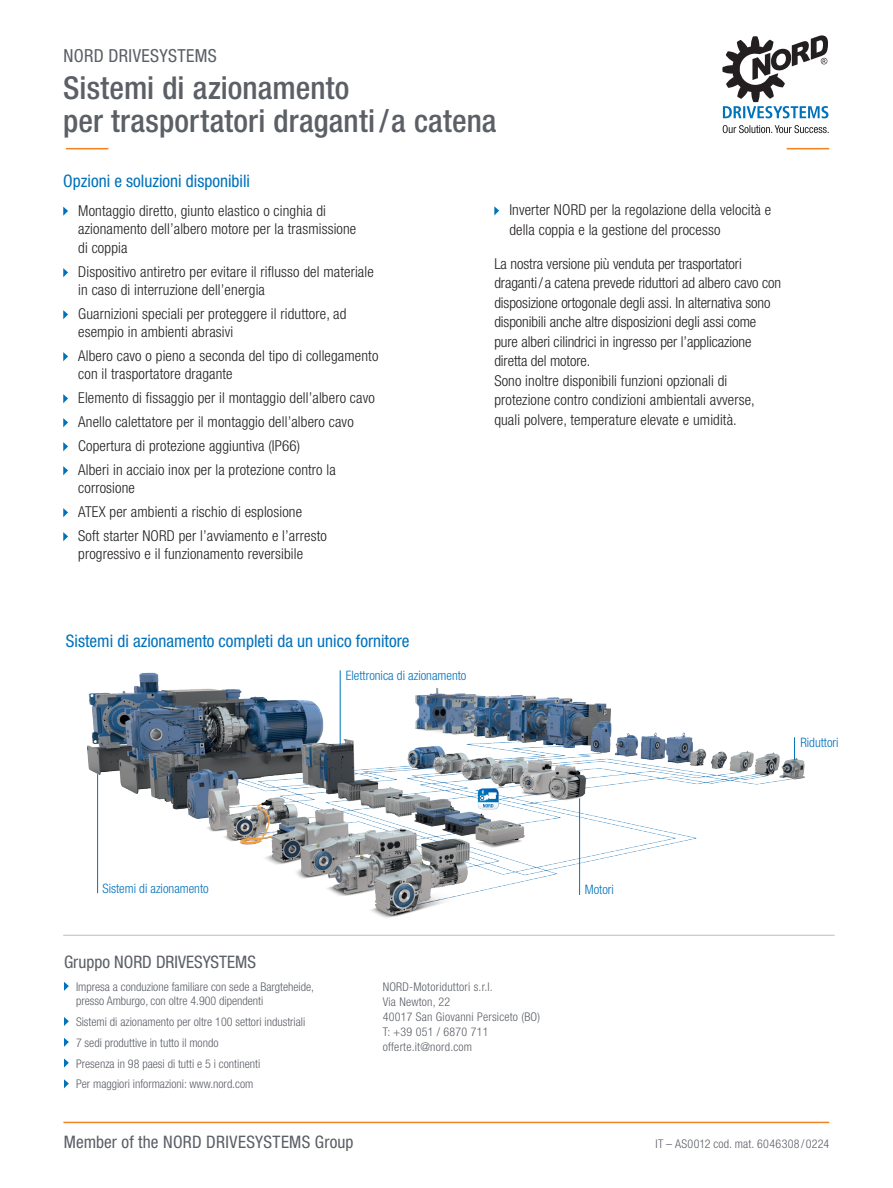
<style>
.page{position:relative;width:893px;height:1188px;background:#fff}
.page>*{position:absolute;margin:0;border:0;box-sizing:border-box;transform-origin:0 0}
.t1{font:500 condensed 31.5px "Helvetica Neue LT Std";letter-spacing:.005em;color:#5b5f66}
.t2{font:condensed 18px "Helvetica Neue LT Std";letter-spacing:.02em;color:#5b5f66}
.t3{font:condensed 17.25px "Helvetica Neue LT Std";color:#0072bc}
.t4{font:condensed 17.25px "Helvetica Neue LT Std";color:#5b5f66}
.t5{font:300 condensed 15px/19.5px "Helvetica Neue LT Std";letter-spacing:.01em;color:#231f20}
.t6{font:300 condensed 13.05px "Helvetica Neue LT Std";color:#0072bc}
.t7{font:300 condensed 12px/14.4px "Helvetica Neue LT Std";color:#5b5f66}
.t8{font:300 condensed 12px "Helvetica Neue LT Std";letter-spacing:.02em;color:#5b5f66}
.t9{font:300 condensed 12px "Helvetica Neue LT Std";letter-spacing:.025em;color:#5b5f66}
</style>
<div class="page">
<svg style="left:63px;top:207px;width:5px;height:9px"></svg>
<svg style="left:63px;top:268px;width:5px;height:9px"></svg>
<svg style="left:63px;top:310px;width:5px;height:9px"></svg>
<svg style="left:63px;top:352px;width:5px;height:9px"></svg>
<svg style="left:63px;top:394px;width:5px;height:9px"></svg>
<svg style="left:63px;top:418px;width:5px;height:9px"></svg>
<svg style="left:63px;top:442px;width:5px;height:9px"></svg>
<svg style="left:63px;top:466px;width:5px;height:9px"></svg>
<svg style="left:63px;top:508px;width:5px;height:9px"></svg>
<svg style="left:63px;top:532px;width:5px;height:9px"></svg>
<hr style="left:63px;top:1122px;width:766px;height:1px;background:#f58220">
<hr style="left:66px;top:148px;width:42px;height:1px;background:#f58220">
<hr style="left:787px;top:148px;width:42px;height:1px;background:#f58220">
<hr style="left:63px;top:935px;width:772px;height:1px;background:#bcbdc0">
<svg style="left:64px;top:982px;width:5px;height:9px"></svg>
<svg style="left:64px;top:1017px;width:5px;height:9px"></svg>
<svg style="left:64px;top:1038px;width:5px;height:9px"></svg>
<svg style="left:64px;top:1059px;width:5px;height:9px"></svg>
<svg style="left:64px;top:1079px;width:5px;height:9px"></svg>
<svg style="left:723px;top:125px;width:106px;height:8px"></svg>
<svg style="left:722px;top:35px;width:106px;height:83px"></svg>
<img style="left:87px;top:670px;width:718px;height:248px">
<img style="left:478px;top:788px;width:21px;height:21px">
<svg style="left:480px;top:790px;width:17px;height:17px"></svg>
<hr style="left:579px;top:798px;width:1px;height:97px;background:#0072bc">
<svg style="left:794px;top:737px;width:1px;height:23px"></svg>
<hr style="left:340px;top:670px;width:1px;height:76px;background:#0072bc">
<hr style="left:97px;top:774px;width:1px;height:119px;background:#0072bc">
<svg style="left:494px;top:206px;width:5px;height:9px"></svg>
<p class="t2" style="left:64px;top:45px;width:155px">NORD DRIVESYSTEMS</p>
<p class="t1" style="left:63px;top:69px;width:288px">Sistemi di azionamento</p>
<p class="t1" style="left:63px;top:102px;width:435px">per trasportatori draganti/a catena</p>
<p class="t3" style="left:63px;top:171px;width:188px">Opzioni e soluzioni disponibili</p>
<p class="t5" style="left:78px;top:201px;width:249px">Montaggio diretto, giunto elastico o cinghia di</p>
<p class="t5" style="left:78px;top:219px;width:280px">azionamento dell’albero motore per la trasmissione</p>
<p class="t5" style="left:78px;top:238px;width:51px">di coppia</p>
<p class="t5" style="left:78px;top:262px;width:297px">Dispositivo antiretro per evitare il riflusso del materiale</p>
<p class="t5" style="left:78px;top:280px;width:188px">in caso di interruzione dell’energia</p>
<p class="t5" style="left:78px;top:304px;width:270px">Guarnizioni speciali per proteggere il riduttore, ad</p>
<p class="t5" style="left:78px;top:322px;width:157px">esempio in ambienti abrasivi</p>
<p class="t5" style="left:78px;top:346px;width:302px">Albero cavo o pieno a seconda del tipo di collegamento</p>
<p class="t5" style="left:78px;top:364px;width:156px">con il trasportatore dragante</p>
<p class="t5" style="left:78px;top:388px;width:298px">Elemento di fissaggio per il montaggio dell’albero cavo</p>
<p class="t5" style="left:78px;top:412px;width:277px">Anello calettatore per il montaggio dell’albero cavo</p>
<p class="t5" style="left:78px;top:436px;width:223px">Copertura di protezione aggiuntiva (IP66)</p>
<p class="t5" style="left:78px;top:460px;width:259px">Alberi in acciaio inox per la protezione contro la</p>
<p class="t5" style="left:78px;top:478px;width:58px">corrosione</p>
<p class="t5" style="left:78px;top:502px;width:225px">ATEX per ambienti a rischio di esplosione</p>
<p class="t5" style="left:78px;top:526px;width:250px">Soft starter NORD per l’avviamento e l’arresto</p>
<p class="t5" style="left:78px;top:544px;width:226px">progressivo e il funzionamento reversibile</p>
<p class="t5" style="left:509px;top:200px;width:263px">Inverter NORD per la regolazione della velocità e della coppia e la gestione del processo</p>
<p class="t5" style="left:494px;top:254px;width:288px">La nostra versione più venduta per trasportatori draganti/ a catena prevede riduttori ad albero cavo con disposizione ortogonale degli assi. In alternativa sono disponibili anche altre disposizioni degli assi come pure alberi cilindrici in ingresso per l’applicazione diretta del motore.</p>
<p class="t5" style="left:494px;top:371px;width:262px">Sono inoltre disponibili funzioni opzionali di protezione contro condizioni ambientali avverse, quali polvere, temperature elevate e umidità.</p>
<p class="t3" style="left:66px;top:631px;width:345px">Sistemi di azionamento completi da un unico fornitore</p>
<p class="t6" style="left:346px;top:668px;width:122px">Elettronica di azionamento</p>
<p class="t6" style="left:800px;top:735px;width:40px">Riduttori</p>
<p class="t6" style="left:102px;top:881px;width:108px">Sistemi di azionamento</p>
<p class="t4" style="left:64px;top:952px;width:193px">Gruppo NORD DRIVESYSTEMS</p>
<p class="t7" style="left:76px;top:979px;width:240px">Impresa a conduzione familiare con sede a Bargteheide, presso Amburgo, con oltre 4.900 dipendenti</p>
<p class="t7" style="left:76px;top:1014px;width:231px">Sistemi di azionamento per oltre 100 settori industriali</p>
<p class="t7" style="left:76px;top:1035px;width:144px">7 sedi produttive in tutto il mondo</p>
<p class="t7" style="left:76px;top:1056px;width:186px">Presenza in 98 paesi di tutti e 5 i continenti</p>
<p class="t7" style="left:76px;top:1077px;width:179px">Per maggiori informazioni: www.nord.com</p>
<p class="t8" style="left:383px;top:980px;width:112px">NORD-Motoriduttori s.r.l.</p>
<p class="t8" style="left:383px;top:995px;width:69px">Via Newton, 22</p>
<p class="t8" style="left:383px;top:1010px;width:159px">40017 San Giovanni Persiceto (BO)</p>
<p class="t8" style="left:383px;top:1025px;width:107px">T: +39 051 / 6870 711</p>
<p class="t8" style="left:383px;top:1040px;width:91px">offerte.it@nord.com</p>
<p class="t6" style="left:585px;top:882px;width:31px">Motori</p>
<p class="t4" style="left:64px;top:1132px;width:291px">Member of the NORD DRIVESYSTEMS Group</p>
<p class="t9" style="left:655px;top:1137px;width:175px">IT – AS0012 cod. mat. 6046308/0224</p>
</div>
